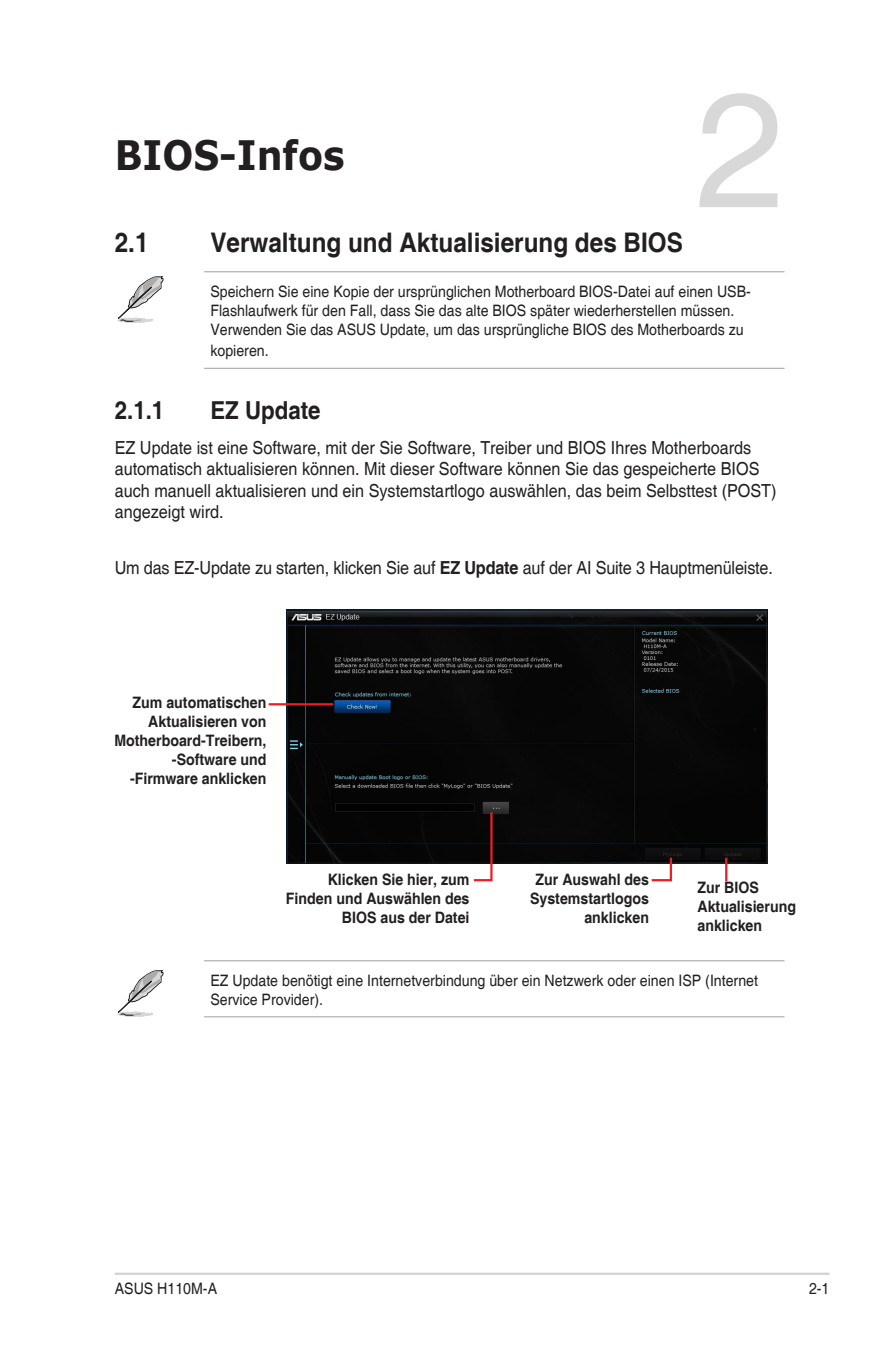
<style>
.page{position:relative;width:893px;height:1346px;background:#fff}
.page>*{position:absolute;margin:0;border:0;box-sizing:border-box;transform-origin:0 0}
.t1{font:162px "Helvetica";color:#d8d8d8}
.t2{font:700 40.5px "Verdana";color:#231f20;scale:.9 1}
.t3{font:700 27px "Helvetica";color:#231f20;scale:.9 1}
.t4{font:700 24.75px "Helvetica";color:#231f20;scale:.9 1}
.t5{font:18px/21.6px "Helvetica";color:#231f20;scale:.9 1}
.t6{font:15.75px/18.9px "Helvetica";color:#231f20;scale:.9 1}
.t7{font:700 15.75px/18.9px "Helvetica";color:#231f20;text-align:right;scale:.9 1}
.s1{font-weight:700}
</style>
<div class="page">
<hr style="left:204px;top:271px;width:580px;height:1px;background:#a8a9ad">
<hr style="left:204px;top:368px;width:580px;height:1px;background:#a8a9ad">
<hr style="left:204px;top:960px;width:580px;height:1px;background:#a8a9ad">
<hr style="left:204px;top:1016px;width:580px;height:1px;background:#a8a9ad">
<svg style="left:117px;top:970px;width:47px;height:47px"></svg>
<svg style="left:117px;top:276px;width:47px;height:47px"></svg>
<img style="left:286px;top:610px;width:481px;height:253px">
<hr style="left:269px;top:703px;width:64px;height:2px;background:#ee1d23">
<svg style="left:472px;top:810px;width:22px;height:72px"></svg>
<svg style="left:649px;top:855px;width:24px;height:27px"></svg>
<hr style="left:725px;top:858px;width:2px;height:23px;background:#ee1d23">
<hr style="left:115px;top:1272px;width:714px;height:3px;background:#d1d2d4">
<h2 class="t2" style="left:115px;top:126px;width:257px">BIOS-Infos</h2>
<h1 class="t1" style="left:695px;top:56px;width:92px">2</h1>
<h3 class="t3" style="left:115px;top:226px;width:39px">2.1</h3>
<h3 class="t3" style="left:210px;top:226px;width:527px">Verwaltung und Aktualisierung des BIOS</h3>
<p class="t6" style="left:210px;top:282px;width:602px">Speichern Sie eine Kopie der ursprünglichen Motherboard BIOS-Datei auf einen USB-<br>Flashlaufwerk für den Fall, dass Sie das alte BIOS später wiederherstellen müssen.<br>Verwenden Sie das ASUS Update, um das ursprüngliche BIOS des Motherboards zu</p>
<p class="t6" style="left:210px;top:342px;width:66px">kopieren.</p>
<h3 class="t4" style="left:115px;top:395px;width:57px">2.1.1</h3>
<h3 class="t4" style="left:210px;top:395px;width:124px">EZ Update</h3>
<p class="t5" style="left:115px;top:437px;width:737px">EZ Update ist eine Software, mit der Sie Software, Treiber und BIOS Ihres Motherboards automatisch aktualisieren können. Mit dieser Software können Sie das gespeicherte BIOS auch manuell aktualisieren und ein Systemstartlogo auswählen, das beim Selbsttest (POST) angezeigt wird.</p>
<p class="t5" style="left:115px;top:558px;width:733px">Um das EZ-Update zu starten, klicken Sie auf <span class="s1">EZ Update</span> auf der AI Suite 3 Hauptmenüleiste.</p>
<p class="t7" style="left:114px;top:694px;width:170px">Zum automatischen<br>Aktualisieren von<br>Motherboard-Treibern, -Software und -Firmware anklicken</p>
<p class="t7" style="left:286px;top:871px;width:205px">Klicken Sie hier, zum<br>Finden und Auswählen des<br>BIOS aus der Datei</p>
<p class="t7" style="left:530px;top:871px;width:134px">Zur Auswahl des<br>Systemstartlogos anklicken</p>
<p class="t7" style="left:697px;top:878px;width:111px;text-align:left">Zur BIOS<br>Aktualisierung anklicken</p>
<p class="t6" style="left:210px;top:971px;width:610px">EZ Update benötigt eine Internetverbindung über ein Netzwerk oder einen ISP (Internet<br>Service Provider).</p>
<p class="t6" style="left:115px;top:1279px;width:115px">ASUS H110M-A</p>
<p class="t6" style="left:809px;top:1279px;width:24px">2-1</p>
</div>
